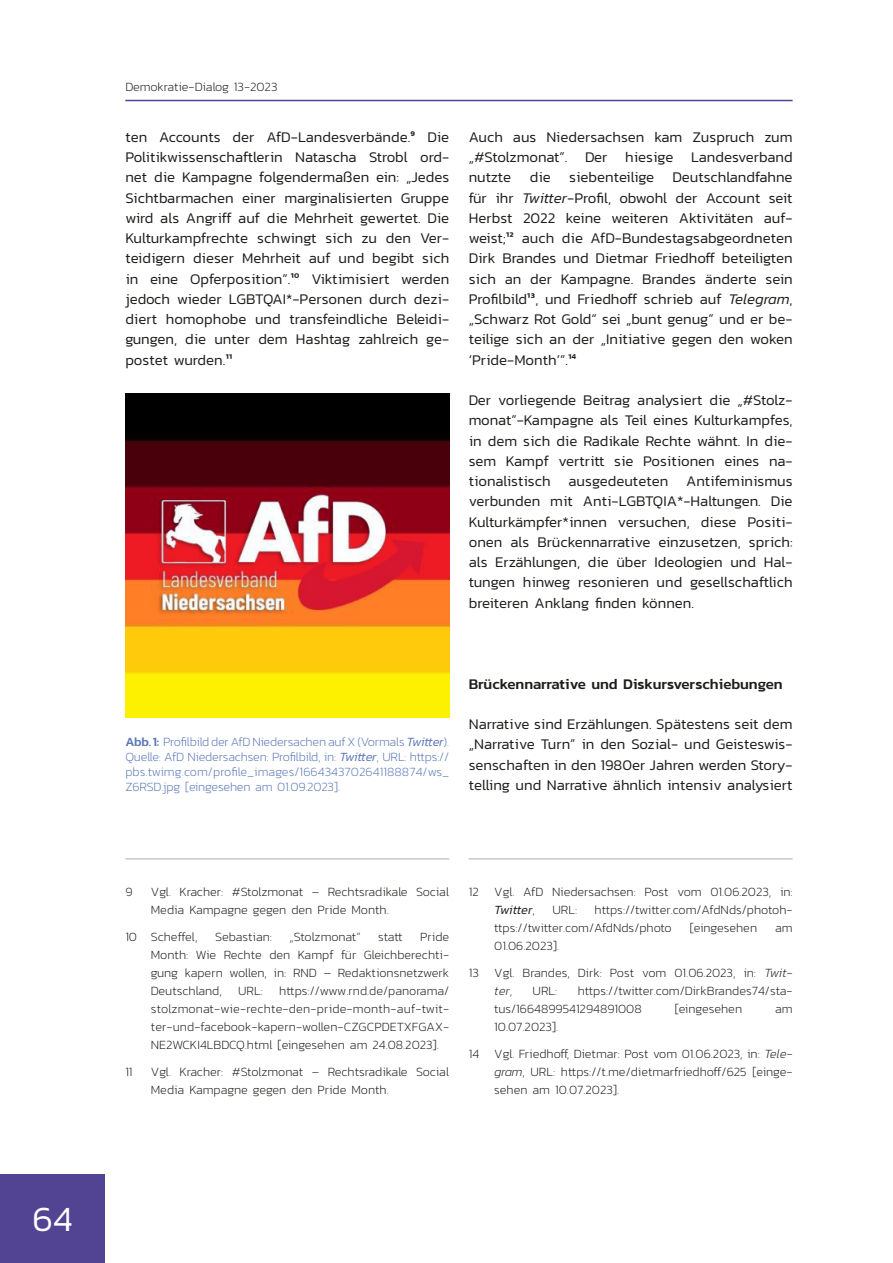
<style>
.page{position:relative;width:893px;height:1263px;background:#fff}
.page>*{position:absolute;margin:0;border:0;box-sizing:border-box;transform-origin:0 0}
.t1{font:300 36px "Kanit";color:#fff}
.t2{font:300 15px/20.2px "Kanit";color:#1d1d1b;text-align:justify}
.t3{font:500 15px "Kanit";color:#1d1d1b}
.t4{font:200 12.75px/18px "Kanit";color:#1d1d1b}
.t5{font:200 12.75px/15px "Kanit";letter-spacing:-.015em;color:#5b78b8;text-align:justify}
.t6{font:italic 200 12.75px "Kanit";color:#1d1d1b}
.s1{font-weight:400;font-size:16.5px}
.s2{font-style:italic}
.s3{font-weight:500}
.s4{font-weight:300;font-style:italic}
.s5{font-style:normal}
</style>
<div class="page">
<hr style="left:125px;top:100px;width:668px;height:1px;background:#534493">
<div style="left:0;top:1175px;width:105px;height:88px;background:#534493"></div>
<hr style="left:125px;top:858px;width:324px;height:2px;background:#c7c7c6">
<hr style="left:469px;top:858px;width:324px;height:2px;background:#c7c7c6">
<img style="left:125px;top:393px;width:324px;height:324px">
<h1 class="t1" style="left:33px;top:1193px;width:41px">64</h1>
<p class="t4" style="left:125px;top:77px;width:154px">Demokratie-Dialog 13-2023</p>
<p class="t2" style="left:125px;top:126px;width:325px">ten Accounts der AfD-Landesverbände.<span class="s1">9</span> Die Politikwissenschaftlerin Natascha Strobl ord&shy;net die Kampagne folgendermaßen ein: „Jedes Sichtbarmachen einer marginalisierten Gruppe wird als Angriff auf die Mehrheit gewertet. Die Kulturkampfrechte schwingt sich zu den Ver&shy;teidigern dieser Mehrheit auf und begibt sich in eine Opferposition”.<span class="s1">10</span> Viktimisiert werden jedoch wieder LGBTQAI*-Personen durch dezi&shy;diert homophobe und transfeindliche Beleidi&shy;gungen, die unter dem Hashtag zahlreich ge&shy;postet wurden.<span class="s1">11</span></p>
<p class="t2" style="left:469px;top:126px;width:325px">Auch aus Niedersachsen kam Zuspruch zum „#Stolzmonat”. Der hiesige Landesverband nutzte die siebenteilige Deutschlandfahne für ihr <span class="s2">Twitter</span>-Profil, obwohl der Account seit Herbst 2022 keine weiteren Aktivitäten auf&shy;weist;<span class="s1">12</span> auch die AfD-Bundestagsabgeordneten Dirk Brandes und Dietmar Friedhoff beteiligten sich an der Kampagne. Brandes änderte sein Profilbild<span class="s1">13</span>, und Friedhoff schrieb auf <span class="s2">Telegram</span>, „Schwarz Rot Gold“ sei „bunt genug” und er be&shy;teilige sich an der „Initiative gegen den woken ‘Pride-Month’”.<span class="s1">14</span></p>
<p class="t2" style="left:469px;top:390px;width:325px">Der vorliegende Beitrag analysiert die „#Stolz&shy;monat”-Kampagne als Teil eines Kulturkampfes, in dem sich die Radikale Rechte wähnt. In die&shy;sem Kampf vertritt sie Positionen eines na&shy;tionalistisch ausgedeuteten Antifeminismus verbunden mit Anti-LGBTQIA*-Haltungen. Die Kulturkämpfer*innen versuchen, diese Positi&shy;onen als Brückennarrative einzusetzen, sprich: als Erzählungen, die über Ideologien und Hal&shy;tungen hinweg resonieren und gesellschaftlich breiteren Anklang finden können.</p>
<p class="t5" style="left:125px;top:734px;width:325px"><span class="s3">Abb. 1:</span> Profilbild der AfD Niedersachen auf X (Vormals <span class="s4">Twitter</span>).<br>Quelle: AfD Niedersachsen: Profilbild, in: <span class="s4">Twitter</span>, URL: https:// pbs.twimg.com/profile_images/1664343702641188874/ws_ Z6RSD.jpg [eingesehen am 01.09.2023].</p>
<p class="t3" style="left:469px;top:672px;width:315px">Brückennarrative und Diskursverschiebungen</p>
<p class="t2" style="left:469px;top:714px;width:325px">Narrative sind Erzählungen. Spätestens seit dem „Narrative Turn” in den Sozial- und Geisteswis&shy;senschaften in den 1980er Jahren werden Story&shy;telling und Narrative ähnlich intensiv analysiert</p>
<p class="t4" style="left:125px;top:882px;width:9px">9</p>
<p class="t4" style="left:151px;top:882px;width:300px">Vgl. Kracher: #Stolzmonat – Rechtsradikale Social<br>Media Kampagne gegen den Pride Month.</p>
<p class="t4" style="left:125px;top:927px;width:74px">10 Scheffel,</p>
<p class="t4" style="left:215px;top:927px;width:58px">Sebastian:</p>
<p class="t4" style="left:290px;top:927px;width:73px">„Stolzmonat“</p>
<p class="t4" style="left:378px;top:927px;width:26px">statt</p>
<p class="t4" style="left:151px;top:927px;width:300px;text-align:justify;text-indent:269px">Pride Month: Wie Rechte den Kampf für Gleichberechti&shy;gung kapern wollen, in: RND – Redaktionsnetzwerk Deutschland,</p>
<p class="t4" style="left:151px;top:981px;width:300px;text-align:justify;text-indent:128px">https://www.rnd.de/panorama/ stolzmonat-wie-rechte-den-pride-month-auf-twit&shy;ter-und-facebook-kapern-wollen-CZGCPDETXFGAX-NE2WCKI4LBDCQ.html [eingesehen am 24.08.2023].</p>
<p class="t4" style="left:238px;top:981px;width:26px">URL:</p>
<p class="t4" style="left:125px;top:1062px;width:9px">11</p>
<p class="t4" style="left:151px;top:1062px;width:300px">Vgl. Kracher: #Stolzmonat – Rechtsradikale Social<br>Media Kampagne gegen den Pride Month.</p>
<p class="t4" style="left:494px;top:882px;width:300px;text-indent:-26px">12 Vgl. AfD Niedersachsen: Post vom 01.06.2023, in:<br><span class="s4">Twitter</span>,</p>
<p class="t4" style="left:494px;top:900px;width:300px;text-indent:100px">https://twitter.com/AfdNds/photoh&shy;ttps://twitter.com/AfdNds/photo</p>
<p class="t4" style="left:552px;top:900px;width:26px">URL:</p>
<p class="t4" style="left:690px;top:918px;width:69px">[eingesehen</p>
<p class="t4" style="left:775px;top:918px;width:19px">am</p>
<p class="t4" style="left:469px;top:932px;width:325px;line-height:27px;text-indent:26px">01.06.2023].<br>13 Vgl. Brandes, Dirk: Post vom 01.06.2023, in: <span class="s2">Twit-</span></p>
<p class="t6" style="left:494px;top:982px;width:19px">ter<span class="s5">,</span></p>
<p class="t4" style="left:533px;top:981px;width:26px">URL:</p>
<p class="t4" style="left:494px;top:981px;width:300px;text-indent:84px">https://twitter.com/DirkBrandes74/sta&shy;tus/1664899541294891008</p>
<p class="t4" style="left:675px;top:999px;width:69px">[eingesehen</p>
<p class="t4" style="left:775px;top:999px;width:19px">am</p>
<p class="t4" style="left:469px;top:1013px;width:325px;line-height:27px;text-indent:26px">10.07.2023].<br>14 Vgl. Friedhoff, Dietmar: Post vom 01.06.2023, in: <span class="s2">Tele-</span></p>
<p class="t4" style="left:494px;top:1062px;width:300px"><span class="s2">gram</span>, URL: https://t.me/dietmarfriedhoff/625 [einge&shy;sehen am 10.07.2023].</p>
</div>
